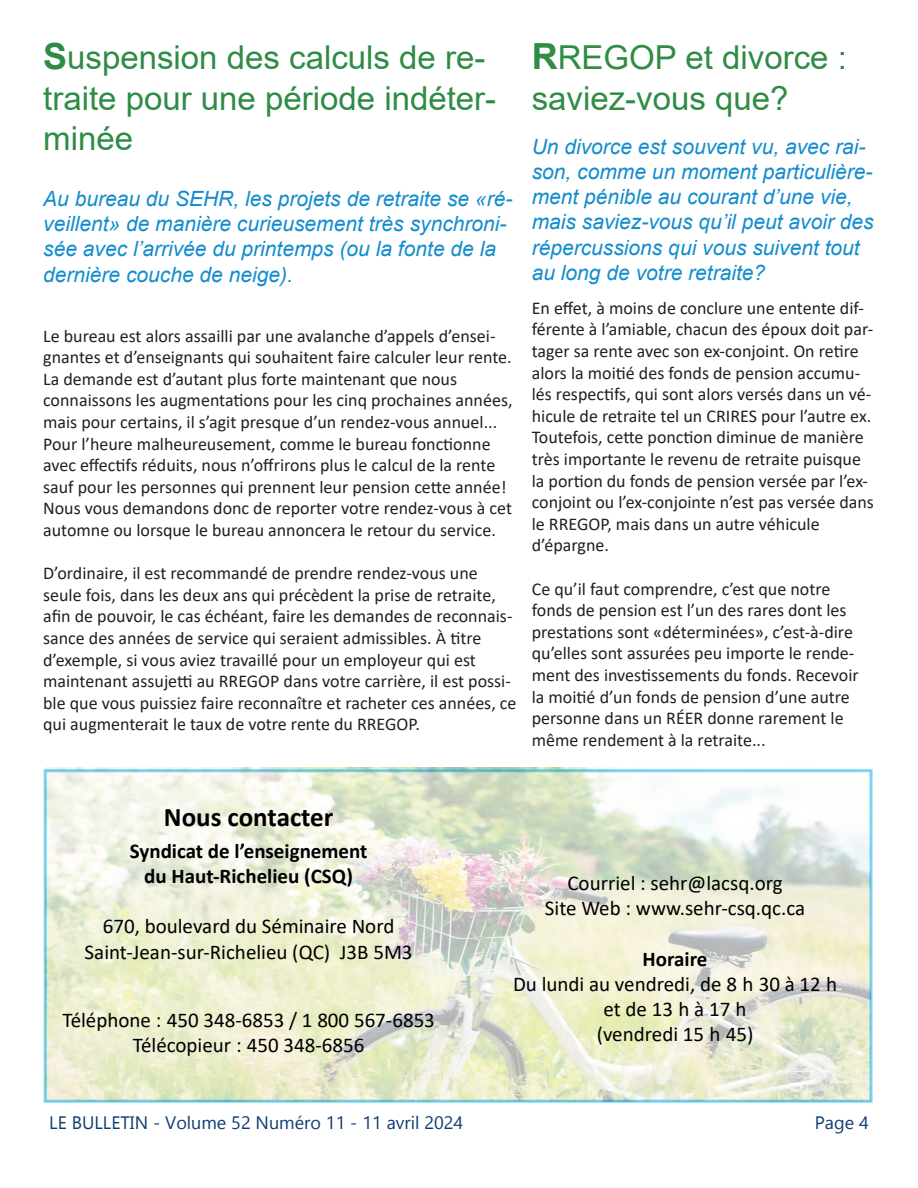
<style>
.page{position:relative;width:918px;height:1188px;background:#fff}
.page>*{position:absolute;margin:0;border:0;box-sizing:border-box;transform-origin:0 0}
.t1{font:33px/40.3px "Arial";color:#2e8c45}
.t2{font:27px "Calibri Bold 2";color:#000}
.t3{font:italic 21px/25.2px "Arial";color:#138cce}
.t4{font:21px "Calibri 2";color:#000}
.t5{font:21px "Calibri Bold 2";color:#000}
.t6{font:18px/21.6px "Calibri 2";color:#231f20}
.t7{font:18px "Gadugi";color:#0f3c71}
.s1{font-family:"Arial Bold MT2";font-size:36px}
.s2{font-family:"Calibri"}
.s3{font-family:"Calibri 3"}
.s4{font-family:"Calibri";font-weight:700}
</style>
<div class="page">
<div style="left:47px;top:772px;width:823px;height:328px;background:#fff;opacity:.3"></div>
<p class="t1" style="left:43px;top:38px;width:455px"><span class="s1">S</span>uspension des calculs de re&shy;traite pour une période indéter&shy;minée</p>
<p class="t3" style="left:43px;top:186px;width:471px">Au bureau du SEHR, les projets de retraite se «ré&shy;veillent» de manière curieusement très synchroni&shy;sée avec l’arrivée du printemps (ou la fonte de la dernière couche de neige).</p>
<p class="t6" style="left:43px;top:326px;width:471px">Le bureau est alors assailli par une avalanche d’appels d’ensei&shy;gnantes et d’enseignants qui souhaitent faire calculer leur rente.<br>La demande est d’autant plus forte maintenant que nous connaissons les augmenta<span class="s2">ti</span>ons pour les cinq prochaines années, mais pour certains, il s’agit presque d’un rendez<span class="s2">-</span>vous annuel...<br>Pour l’heure malheureusement, comme le bureau fonc<span class="s2">ti</span>onne avec e<span class="s2">ff</span>ec<span class="s2">ti</span>fs réduits, nous n’o<span class="s2">ff</span>rirons plus le calcul de la rente sauf pour les personnes qui prennent leur pension ce<span class="s2">tt</span>e année!<br>Nous vous demandons donc de reporter votre rendez<span class="s2">-</span>vous à cet automne ou lorsque le bureau annoncera le retour du service.</p>
<p class="t6" style="left:43px;top:564px;width:475px">D’ordinaire, il est recommandé de prendre rendez<span class="s2">-</span>vous une seule fois, dans les deux ans qui précèdent la prise de retraite, a<span class="s3">fi</span>n de pouvoir, le cas échéant, faire les demandes de reconnais&shy;sance des années de service qui seraient admissibles. À <span class="s2">ti</span>tre d’exemple, si vous aviez travaillé pour un employeur qui est maintenant assuje<span class="s2">tti</span> au RREGOP dans votre carrière, il est possi&shy;ble que vous puissiez faire reconnaître et racheter ces années, ce qui augmenterait le taux de votre rente du RREGOP.</p>
<p class="t1" style="left:532px;top:37px;width:317px;line-height:41px"><span class="s1">R</span>REGOP et divorce : saviez-vous que?</p>
<p class="t3" style="left:532px;top:134px;width:343px">Un divorce est souvent vu, avec rai&shy;son, comme un moment particulière&shy;ment pénible au courant d’une vie, mais saviez-vous qu’il peut avoir des répercussions qui vous suivent tout au long de votre retraite?</p>
<p class="t6" style="left:532px;top:298px;width:344px">En e<span class="s2">ff</span>et, à moins de conclure une entente dif&shy;férente à l’amiable, chacun des époux doit par&shy;tager sa rente avec son ex<span class="s2">-</span>conjoint. On re<span class="s2">ti</span>re alors la moi<span class="s2">ti</span>é des fonds de pension accumu&shy;lés respec<span class="s2">ti</span>fs, qui sont alors versés dans un vé&shy;hicule de retraite tel un CRIRES pour l’autre ex.<br>Toutefois, ce<span class="s2">tt</span>e ponc<span class="s2">ti</span>on diminue de manière très importante le revenu de retraite puisque la por<span class="s2">ti</span>on du fonds de pension versée par l’ex&shy;conjoint ou l’ex<span class="s2">-</span>conjointe n’est pas versée dans le RREGOP, mais dans un autre véhicule d’épargne.</p>
<p class="t6" style="left:532px;top:579px;width:329px">Ce qu’il faut comprendre, c’est que notre fonds de pension est l’un des rares dont les presta<span class="s2">ti</span>ons sont «déterminées», c’est<span class="s2">-</span>à<span class="s2">-</span>dire qu’elles sont assurées peu importe le rende&shy;ment des inves<span class="s2">ti</span>ssements du fonds. Recevoir la moi<span class="s2">ti</span>é d’un fonds de pension d’une autre personne dans un RÉER donne rarement le même rendement à la retraite...</p>
<p class="t2" style="left:164px;top:806px;width:171px">Nous contacter</p>
<p class="t5" style="left:130px;top:842px;width:239px">Syndicat de l’enseignement</p>
<p class="t5" style="left:144px;top:867px;width:210px">du Haut<span class="s4">-</span>Richelieu (CSQ)</p>
<p class="t4" style="left:103px;top:918px;width:293px">670, boulevard du Séminaire Nord</p>
<p class="t4" style="left:85px;top:943px;width:329px">Saint<span class="s2">-</span>Jean<span class="s2">-</span>sur<span class="s2">-</span>Richelieu (QC) J3B 5M3</p>
<p class="t4" style="left:62px;top:1011px;width:374px">Téléphone : 450 348<span class="s2">-</span>6853 / 1 800 567<span class="s2">-</span>6853</p>
<p class="t4" style="left:133px;top:1036px;width:233px">Télécopieur : 450 348<span class="s2">-</span>6856</p>
<p class="t4" style="left:567px;top:874px;width:217px">Courriel : sehr@lacsq.org</p>
<p class="t4" style="left:545px;top:900px;width:262px">Site Web : www.sehr<span class="s2">-</span>csq.qc.ca</p>
<p class="t5" style="left:643px;top:950px;width:66px">Horaire</p>
<p class="t4" style="left:513px;top:975px;width:326px">Du lundi au vendredi, de 8 h 30 à 12 h</p>
<p class="t4" style="left:604px;top:1000px;width:145px">et de 13 h à 17 h</p>
<p class="t4" style="left:597px;top:1026px;width:158px">(vendredi 15 h 45)</p>
<p class="t7" style="left:49px;top:1110px;width:416px">LE BULLETIN - Volume 52 Numéro 11 - 11 avril 2024</p>
<p class="t7" style="left:815px;top:1110px;width:55px">Page 4</p>
</div>
